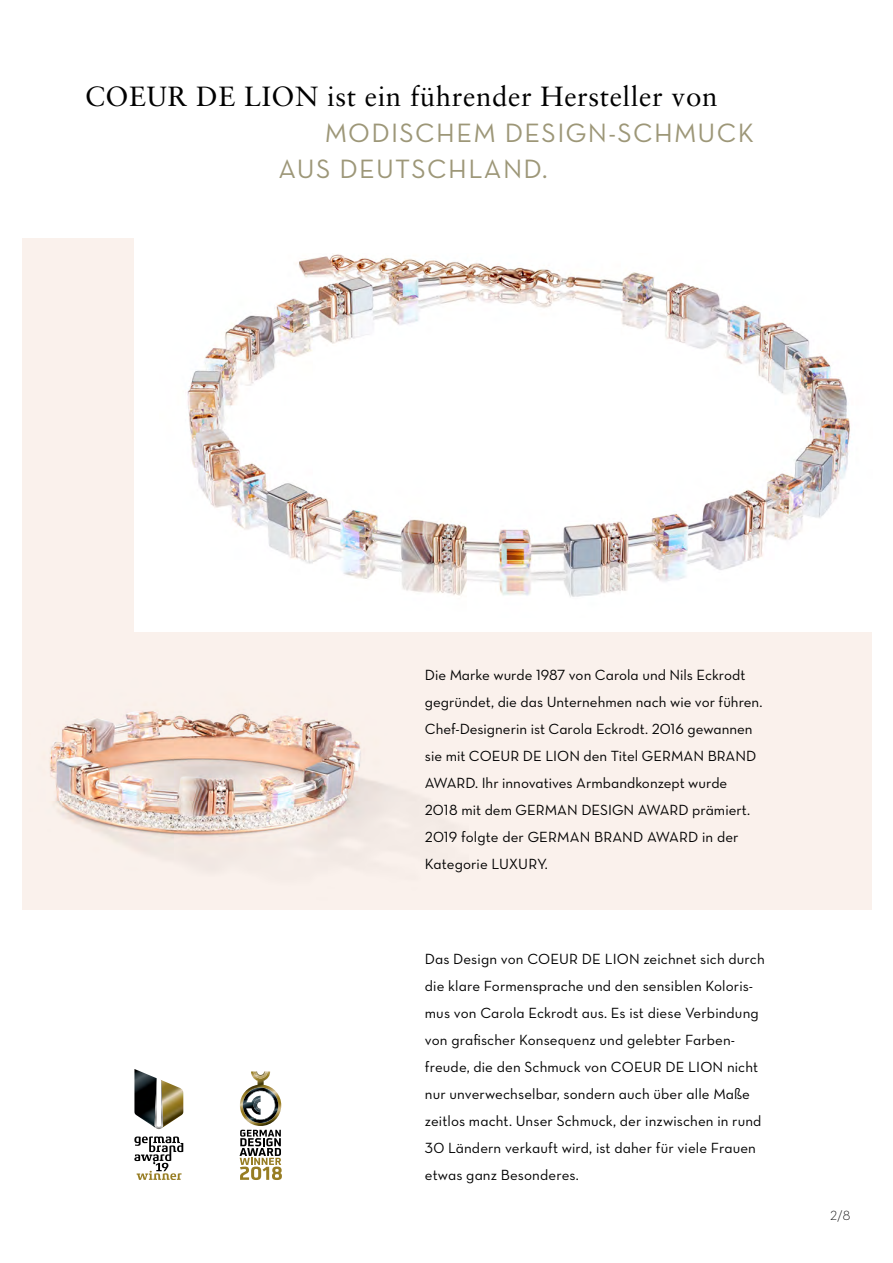
<style>
.page{position:relative;width:893px;height:1263px;background:#fff}
.page>*{position:absolute;margin:0;border:0;box-sizing:border-box;transform-origin:0 0}
.t1{font:27.75px "Sabon";letter-spacing:.02em;color:#000}
.t2{font:27px/36px "Neutra Text Book Alt";letter-spacing:.05em;color:#9d9778}
.t3{font:15px/27px "Neutra Text Book Alt";letter-spacing:.005em;color:#000}
.t4{font:13.5px "Neutra Text Light Alt";color:#000}
</style>
<div class="page">
<div style="left:22px;top:238px;width:850px;height:672px;background:#faf1ec"></div>
<div style="left:134px;top:223px;width:759px;height:408px;background:#fff"></div>
<img style="left:163px;top:1081px;width:20px;height:47px">
<img style="left:134px;top:1069px;width:22px;height:59px">
<svg style="left:155px;top:1078px;width:8px;height:51px"></svg>
<svg style="left:134px;top:1136px;width:49px;height:44px"></svg>
<img style="left:240px;top:1071px;width:41px;height:55px">
<svg style="left:254px;top:1071px;width:13px;height:7px"></svg>
<svg style="left:243px;top:1087px;width:35px;height:36px"></svg>
<svg style="left:240px;top:1130px;width:42px;height:50px"></svg>
<img style="left:187px;top:254px;width:664px;height:343px">
<img style="left:50px;top:710px;width:311px;height:123px">
<h1 class="t1" style="left:85px;top:80px;width:634px">COEUR DE LION ist ein führender Hersteller von</h1>
<h2 class="t2" style="left:279px;top:115px;width:477px;text-indent:46px">MODISCHEM DESIGN-SCHMUCK<br>AUS DEUTSCHLAND.</h2>
<p class="t3" style="left:425px;top:661px;width:339px">Die Marke wurde 1987 von Carola und Nils Eckrodt gegründet, die das Unternehmen nach wie vor führen.<br>Chef-Designerin ist Carola Eckrodt. 2016 gewannen sie mit COEUR DE LION den Titel GERMAN BRAND AWARD. Ihr innovatives Armbandkonzept wurde 2018 mit dem GERMAN DESIGN AWARD prämiert.<br>2019 folgte der GERMAN BRAND AWARD in der Kategorie LUXURY.</p>
<p class="t3" style="left:425px;top:945px;width:341px">Das Design von COEUR DE LION zeichnet sich durch die klare Formensprache und den sensiblen Koloris&shy;mus von Carola Eckrodt aus. Es ist diese Verbindung von grafischer Konsequenz und gelebter Farben&shy;freude, die den Schmuck von COEUR DE LION nicht nur unverwechselbar, sondern auch über alle Maße zeitlos macht. Unser Schmuck, der inzwischen in rund 30 Ländern verkauft wird, ist daher für viele Frauen etwas ganz Besonderes.</p>
<p class="t4" style="left:830px;top:1207px;width:22px">2/8</p>
</div>
